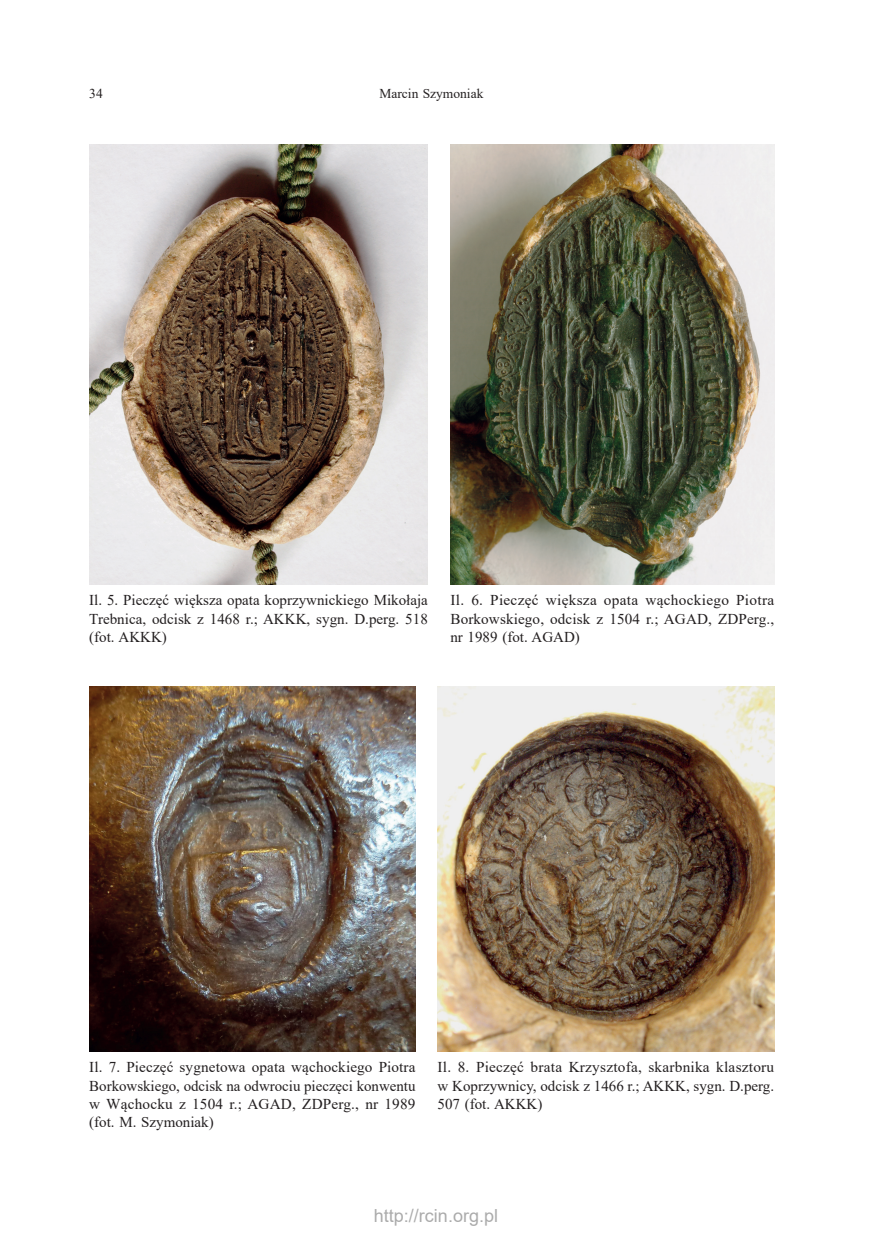
<style>
.page{position:relative;width:872px;height:1234px;background:#fff}
.page>*{position:absolute;margin:0;border:0;box-sizing:border-box;transform-origin:0 0}
.t1{font:18px "Arial";color:#ababab}
.t2{font:15px/18px "Times New Roman";color:#231f20;text-align:justify}
.t3{font:13.5px "Times New Roman";color:#231f20}
</style>
<div class="page">
<img style="left:89px;top:686px;width:326px;height:365px">
<img style="left:437px;top:686px;width:337px;height:365px">
<img style="left:89px;top:145px;width:339px;height:439px">
<img style="left:450px;top:145px;width:324px;height:439px">
<p class="t3" style="left:89px;top:86px;width:15px">34</p>
<p class="t3" style="left:379px;top:86px;width:105px">Marcin Szymoniak</p>
<p class="t2" style="left:89px;top:591px;width:340px">Il. 5. Pieczęć większa opata koprzywnickiego Mikołaja Trebnica, odcisk z 1468 r.; AKKK, sygn. D.perg. 518 (fot. AKKK)</p>
<p class="t2" style="left:450px;top:591px;width:325px">Il. 6. Pieczęć większa opata wąchockiego Piotra Borkowskiego, odcisk z 1504 r.; AGAD, ZDPerg., nr 1989 (fot. AGAD)</p>
<p class="t2" style="left:89px;top:1058px;width:328px">Il. 7. Pieczęć sygnetowa opata wąchockiego Piotra Borkowskiego, odcisk na odwrociu pieczęci konwentu w Wąchocku z 1504 r.; AGAD, ZDPerg., nr 1989 (fot. M. Szymoniak)</p>
<p class="t2" style="left:437px;top:1058px;width:338px">Il. 8. Pieczęć brata Krzysztofa, skarbnika klasztoru w Koprzywnicy, odcisk z 1466 r.; AKKK, sygn. D.perg.<br>507 (fot. AKKK)</p>
<p class="t1" style="left:374px;top:1202px;width:126px">http://rcin.org.pl</p>
</div>
